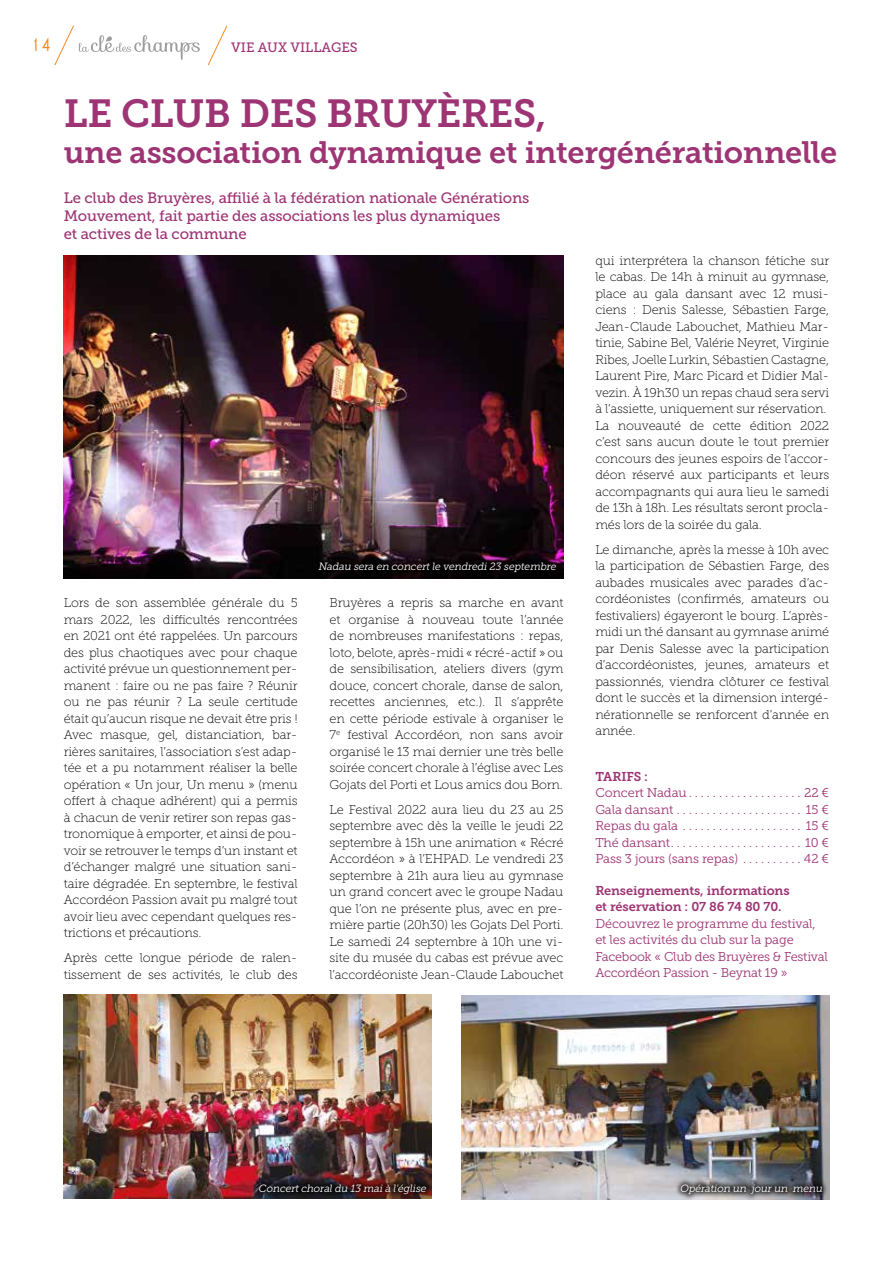
<style>
.page{position:relative;width:893px;height:1263px;background:#fff}
.page>*{position:absolute;margin:0;border:0;box-sizing:border-box;transform-origin:0 0}
.t1{font:39px "Museo Slab 700";letter-spacing:-.01em;color:#9d3474}
.t2{font:30.75px "Museo Slab 700";letter-spacing:-.01em;color:#9d3474}
.t3{font:18px "LT Oksana";color:#f28a25}
.t4{font:15px/18px "Museo Slab 500";letter-spacing:-.01em;color:#9d3474}
.t5{font:13.5px "Museo Slab 500";color:#9d3474}
.t6{font:12.75px/16.5px "Museo Slab 100";letter-spacing:-.01em;color:#000;text-align:justify}
.t7{font:12.75px/16.5px "Museo Slab 300";letter-spacing:-.01em;color:#9d3474}
.t8{font:12.75px/16.5px "Museo Slab 700";letter-spacing:-.01em;color:#9d3474}
.t9{font:italic 10.5px "Museo Slab 300";color:#fff}
</style>
<div class="page">
<svg style="left:54px;top:25px;width:146px;height:41px"></svg>
<svg style="left:207px;top:25px;width:21px;height:41px"></svg>
<img style="left:64px;top:255px;width:499px;height:323px">
<img style="left:64px;top:994px;width:368px;height:204px">
<img style="left:461px;top:995px;width:368px;height:204px">
<div style="left:312px;top:556px;width:250px;height:22px;background:#000;opacity:.7"></div>
<div style="left:674px;top:1178px;width:154px;height:23px;background:#000;opacity:.7"></div>
<div style="left:253px;top:1178px;width:179px;height:23px;background:#000;opacity:.7"></div>
<h3 class="t3" style="left:30px;top:31px;width:23px">14</h3>
<p class="t5" style="left:231px;top:40px;width:128px">VIE AUX VILLAGES</p>
<h1 class="t1" style="left:64px;top:91px;width:484px">LE CLUB DES BRUYÈRES,</h1>
<h2 class="t2" style="left:64px;top:135px;width:775px">une association dynamique et intergénérationnelle</h2>
<p class="t4" style="left:64px;top:189px;width:467px">Le club des Bruyères, affilié à la fédération nationale Générations<br>Mouvement, fait partie des associations les plus dynamiques<br>et actives de la commune</p>
<p class="t6" style="left:64px;top:594px;width:235px">Lors de son assemblée générale du 5 mars 2022, les difficultés rencontrées en 2021 ont été rappelées. Un parcours des plus chaotiques avec pour chaque activité prévue un questionnement per&shy;manent : faire ou ne pas faire ? Réunir ou ne pas réunir ? La seule certitude était qu’aucun risque ne devait être pris !<br>Avec masque, gel, distanciation, bar&shy;rières sanitaires, l’association s’est adap&shy;tée et a pu notamment réaliser la belle opération « Un jour, Un menu » (menu offert à chaque adhérent) qui a permis à chacun de venir retirer son repas gas&shy;tronomique à emporter, et ainsi de pou&shy;voir se retrouver le temps d’un instant et d’échanger malgré une situation sani&shy;taire dégradée. En septembre, le festival Accordéon Passion avait pu malgré tout avoir lieu avec cependant quelques res&shy;trictions et précautions.</p>
<p class="t6" style="left:64px;top:949px;width:235px">Après cette longue période de ralen&shy;tissement de ses activités, le club des</p>
<p class="t9" style="left:318px;top:560px;width:241px">Nadau sera en concertle vendredi23 septembre</p>
<p class="t6" style="left:330px;top:594px;width:235px">Bruyères a repris sa marche en avant et organise à nouveau toute l’année de nombreuses manifestations : repas, loto, belote, après-midi « récré-actif » ou de sensibilisation, ateliers divers (gym douce, concert chorale, danse de salon, recettes anciennes, etc.). Il s’apprête en cette période estivale à organiser le 7<sup>e</sup> festival Accordéon, non sans avoir organisé le 13 mai dernier une très belle soirée concert chorale à l’église avec Les Gojats del Porti et Lous amics dou Born.</p>
<p class="t6" style="left:330px;top:801px;width:235px">Le Festival 2022 aura lieu du 23 au 25 septembre avec dès la veille le jeudi 22 septembre à 15h une animation « Récré Accordéon » à l’EHPAD. Le vendredi 23 septembre à 21h aura lieu au gymnase un grand concert avec le groupe Nadau que l’on ne présente plus, avec en pre&shy;mière partie (20h30) les Gojats Del Porti.<br>Le samedi 24 septembre à 10h une vi&shy;site du musée du cabas est prévue avec l’accordéoniste Jean-Claude Labouchet</p>
<p class="t6" style="left:595px;top:252px;width:235px;text-align:left">qui interprétera la chanson fétiche sur le cabas. De 14h à minuit au gymnase, place au gala dansant avec 12 musi&shy;ciens : Denis Salesse, Sébastien Farge, Jean-Claude Labouchet, Mathieu Mar&shy;tinie, Sabine Bel, Valérie Neyret, Virginie Ribes, Joelle Lurkin, Sébastien Castagne, Laurent Pire, Marc Picard et Didier Mal&shy;vezin. À 19h30 un repas chaud sera servi à l’assiette, uniquement sur réservation.<br>La nouveauté de cette édition 2022 c’est sans aucun doute le tout premier concours des jeunes espoirs de l’accor&shy;déon réservé aux participants et leurs accompagnants qui aura lieu le samedi de 13h à 18h. Les résultats seront procla&shy;més lors de la soirée du gala.</p>
<p class="t6" style="left:595px;top:541px;width:235px">Le dimanche, après la messe à 10h avec la participation de Sébastien Farge, des aubades musicales avec parades d’ac&shy;cordéonistes (confirmés, amateurs ou festivaliers) égayeront le bourg. L’après&shy;midi un thé dansant au gymnase animé par Denis Salesse avec la participation d’accordéonistes, jeunes, amateurs et passionnés, viendra clôturer ce festival dont le succès et la dimension intergé&shy;nérationnelle se renforcent d’année en année.</p>
<p class="t8" style="left:595px;top:768px;width:54px">TARIFS :</p>
<p class="t7" style="left:595px;top:784px;width:93px">Concert Nadau</p>
<p class="t7" style="left:804px;top:784px;width:27px">22 €</p>
<p class="t7" style="left:595px;top:801px;width:80px">Gala dansant</p>
<p class="t7" style="left:806px;top:801px;width:25px">15 €</p>
<p class="t7" style="left:595px;top:817px;width:84px">Repas du gala</p>
<p class="t7" style="left:806px;top:817px;width:25px">15 €</p>
<p class="t7" style="left:595px;top:834px;width:76px">Thé dansant</p>
<p class="t7" style="left:805px;top:834px;width:26px">10 €</p>
<p class="t7" style="left:595px;top:850px;width:144px">Pass 3 jours (sans repas)</p>
<p class="t7" style="left:804px;top:850px;width:27px">42 €</p>
<p class="t8" style="left:595px;top:882px;width:196px">Renseignements, informations et réservation : 07 86 74 80 70.</p>
<p class="t7" style="left:595px;top:915px;width:234px">Découvrez le programme du festival, et les activités du club sur la page Facebook « Club des Bruyères &amp; Festival Accordéon Passion - Beynat 19 »</p>
<p class="t9" style="left:258px;top:1183px;width:171px">Concertchoraldu 13 maià l'église</p>
<p class="t9" style="left:680px;top:1183px;width:146px">Opération un j our un menu</p>
</div>
